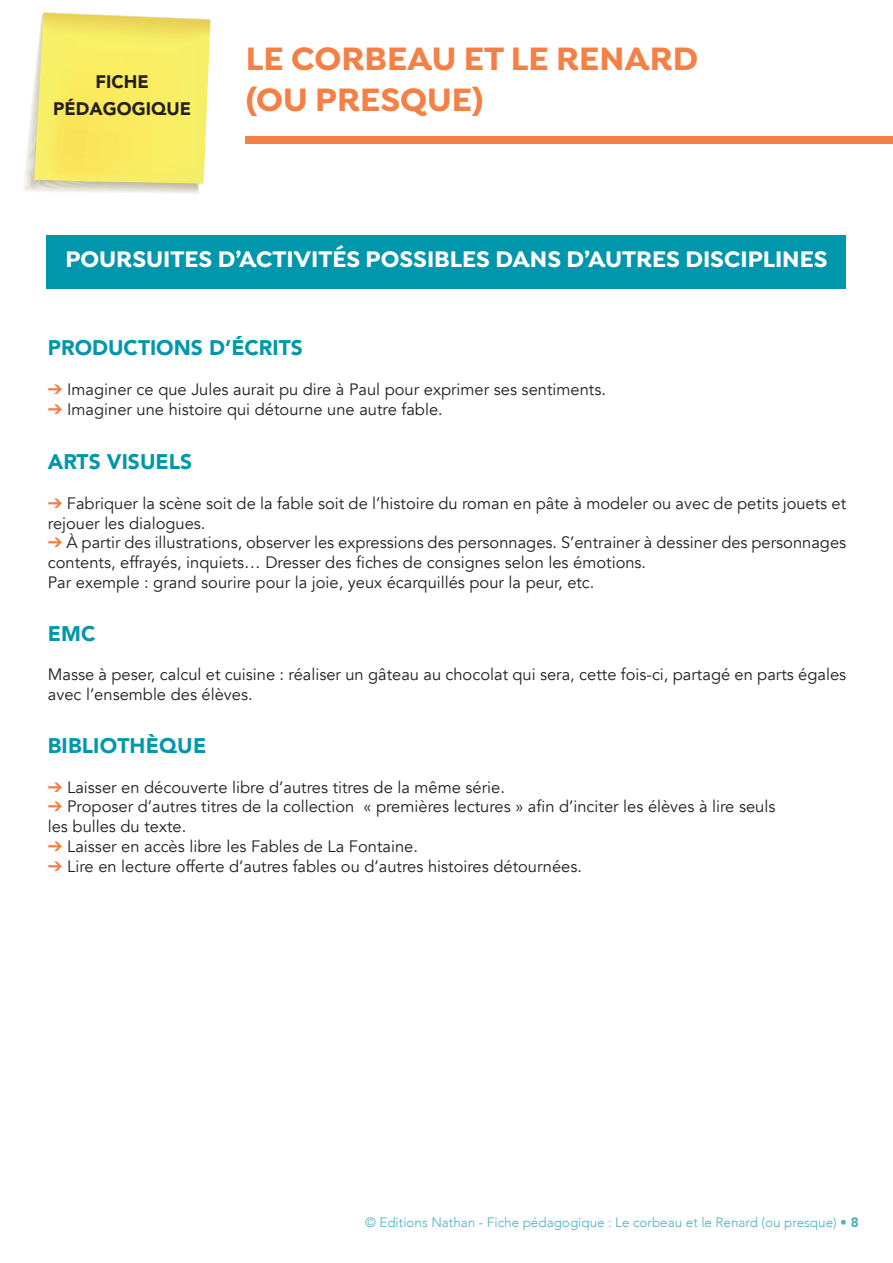
<style>
.page{position:relative;width:893px;height:1263px;background:#fff}
.page>*{position:absolute;margin:0;border:0;box-sizing:border-box;transform-origin:0 0}
.t1{font:700 34.5px/41.4px "Isidora";color:#f48045}
.t2{font:700 24px "Isidora";color:#fff}
.t3{font:900 21px "Avenir LT Std";color:#0097ad}
.t4{font:900 18px/27px "Avenir LT Std";color:#231f20;text-align:center}
.t5{font:16.5px/19.8px "Avenir";color:#231f20}
.t6{font:300 13.5px "Avenir";color:#4cb1c3}
.s1{color:#f48045}
.s2{font-family:"Avenir LT Std";font-weight:900}
</style>
<div class="page">
<div style="left:246px;top:136px;width:647px;height:8px;background:#f48045"></div>
<svg style="left:24px;top:12px;width:187px;height:182px;background:#f5ea79"></svg>
<div style="left:47px;top:235px;width:799px;height:53px;background:#0097ad"></div>
<p class="t4" style="left:53px;top:68px;width:140px">FICHE<br>PÉDAGOGIQUE</p>
<h1 class="t1" style="left:246px;top:39px;width:454px">LE CORBEAU ET LE RENARD (OU PRESQUE)</h1>
<h2 class="t2" style="left:65px;top:244px;width:764px">POURSUITES D’ACTIVITÉS POSSIBLES DANS D’AUTRES DISCIPLINES</h2>
<p class="t3" style="left:48px;top:335px;width:257px">PRODUCTIONS D’ÉCRITS</p>
<p class="t5" style="left:48px;top:379px;width:560px"><span class="s1">➔</span> Imaginer ce que Jules aurait pu dire à Paul pour exprimer ses sentiments.</p>
<p class="t5" style="left:48px;top:399px;width:396px"><span class="s1">➔</span> Imaginer une histoire qui détourne une autre fable.</p>
<p class="t3" style="left:48px;top:449px;width:146px">ARTS VISUELS</p>
<p class="t5" style="left:48px;top:493px;width:800px"><span class="s1">➔</span> Fabriquer la scène soit de la fable soit de l’histoire du roman en pâte à modeler ou avec de petits jouets et rejouer les dialogues.</p>
<p class="t5" style="left:48px;top:533px;width:800px"><span class="s1">➔</span> À partir des illustrations, observer les expressions des personnages. S’entrainer à dessiner des personnages contents, effrayés, inquiets… Dresser des fiches de consignes selon les émotions.<br>Par exemple : grand sourire pour la joie, yeux écarquillés pour la peur, etc.</p>
<p class="t3" style="left:48px;top:621px;width:49px">EMC</p>
<p class="t5" style="left:48px;top:665px;width:800px">Masse à peser, calcul et cuisine : réaliser un gâteau au chocolat qui sera, cette fois-ci, partagé en parts égales avec l’ensemble des élèves.</p>
<p class="t3" style="left:48px;top:733px;width:160px">BIBLIOTHÈQUE</p>
<p class="t5" style="left:48px;top:777px;width:459px"><span class="s1">➔</span> Laisser en découverte libre d’autres titres de la même série.</p>
<p class="t5" style="left:48px;top:797px;width:729px"><span class="s1">➔</span> Proposer d’autres titres de la collection « premières lectures » afin d’inciter les élèves à lire seuls les bulles du texte.</p>
<p class="t5" style="left:48px;top:837px;width:372px"><span class="s1">➔</span> Laisser en accès libre les Fables de La Fontaine.</p>
<p class="t5" style="left:48px;top:856px;width:536px"><span class="s1">➔</span> Lire en lecture offerte d’autres fables ou d’autres histoires détournées.</p>
<p class="t6" style="left:365px;top:1214px;width:495px">© Editions Nathan - Fiche pédagogique : Le corbeau et le Renard (ou presque) • <span class="s2">8</span></p>
</div>
